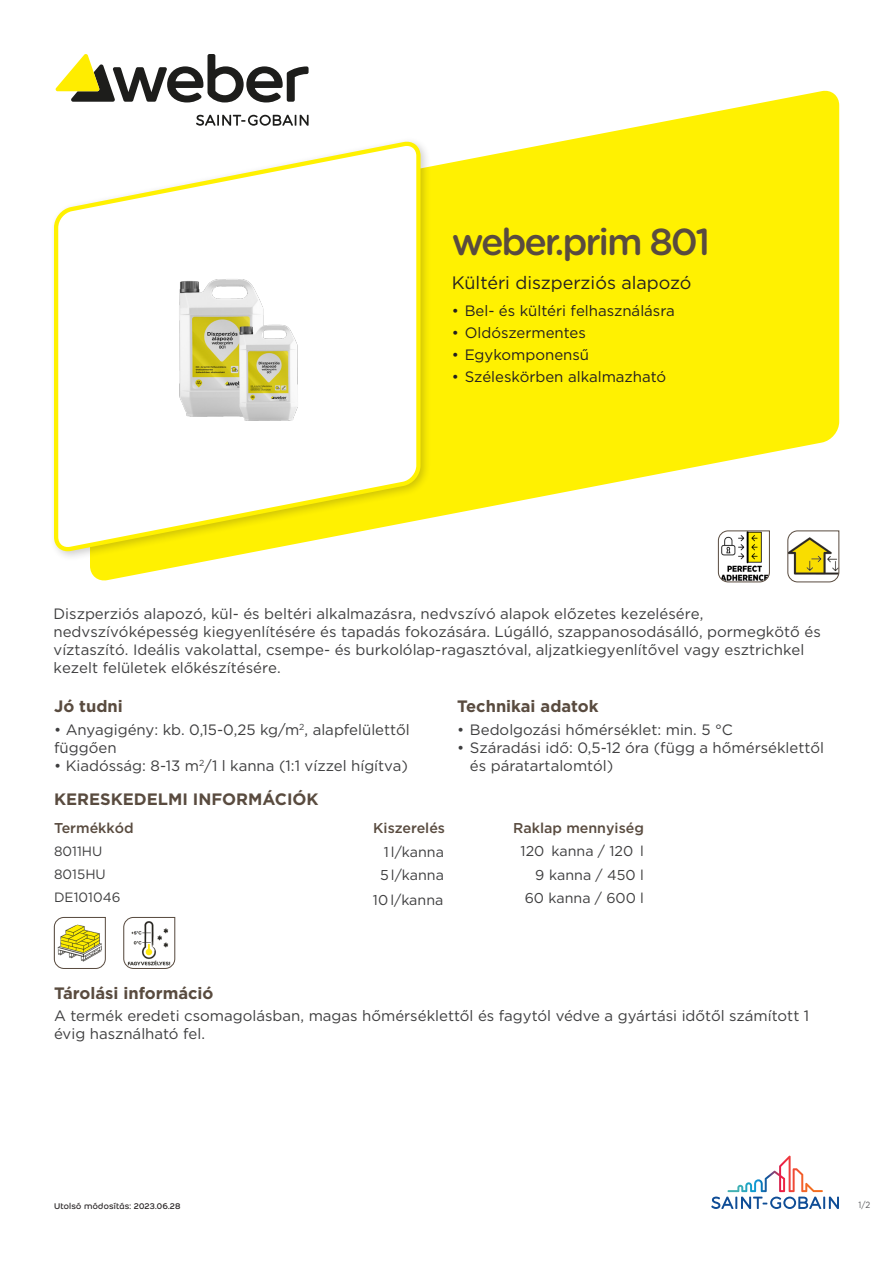
<style>
.page{position:relative;width:893px;height:1263px;background:#fff}
.page>*{position:absolute;margin:0;border:0;box-sizing:border-box;transform-origin:0 0}
.Product_Name_A-First{font:500 37.5px "Gotham Rounded";letter-spacing:-.06em;color:#594b3f}
.A-Short_Description{font:18px "Gotham";color:#231f20}
.column_1{font:700 16.5px "Gotham";color:#594b3f}
.Titles{font:700 16.5px "Gotham";color:#594b3f}
.W-Constraints___Pay{font:700 16.5px "Gotham";color:#594b3f}
.Product_Description{font:15px/18px "Gotham";color:#3e3e3f}
.W-Constraints___Pay-2{font:15px/18px "Gotham";color:#3e3e3f}
.Body_Text{font:15px/18px "Gotham";color:#3e3e3f}
.t1{font:15px "Gotham";color:#231f20}
.column_6{font:14.25px/23.4px "Gotham";color:#3e3e3f;text-align:right}
.column_2{font:14.25px "Gotham";color:#3e3e3f}
.column_header_1_colu{font:500 14.25px "Gotham";color:#594b3f}
.column_1-2{font:500 14.25px "Gotham";color:#594b3f}
.column_1-3{font:13.5px/23px "Gotham";color:#3e3e3f}
.t2{font:9px "Weber";letter-spacing:.03em;color:#231f20}
.t3{font:9px "Gotham";color:#57585a;scale:.9 1}
.s1{font-weight:500;color:#594b3f}
</style>
<div class="page">
<svg style="left:711px;top:1156px;width:128px;height:53px"></svg>
<svg style="left:56px;top:54px;width:253px;height:48px"></svg>
<svg style="left:90px;top:89px;width:749px;height:492px;fill:#fff101"></svg>
<div style="left:49px;top:137px;width:383px;height:425px;background:#231f20;opacity:.22"></div>
<svg style="left:52px;top:138px;width:371px;height:417px"></svg>
<img style="left:98px;top:254px;width:278px;height:185px">
<svg style="left:54px;top:917px;width:52px;height:52px"></svg>
<svg style="left:123px;top:917px;width:52px;height:52px"></svg>
<svg style="left:718px;top:530px;width:52px;height:52px"></svg>
<svg style="left:787px;top:530px;width:52px;height:52px"></svg>
<p class="Product_Name_A-First" style="left:452px;top:215px;width:260px">weber.prim 801</p>
<p class="A-Short_Description" style="left:452px;top:271px;width:241px">Kültéri diszperziós alapozó</p>
<p class="t1" style="left:452px;top:301px;width:224px">• Bel- és kültéri felhasználásra</p>
<p class="t1" style="left:452px;top:323px;width:136px">• Oldószermentes</p>
<p class="t1" style="left:452px;top:345px;width:139px">• Egykomponensű</p>
<p class="t1" style="left:452px;top:368px;width:216px">• Széleskörben alkalmazható</p>
<p class="Product_Description" style="left:54px;top:604px;width:769px">Diszperziós alapozó, kül- és beltéri alkalmazásra, nedvszívó alapok előzetes kezelésére, nedvszívóképesség kiegyenlítésére és tapadás fokozására. Lúgálló, szappanosodásálló, pormegkötő és víztaszító. Ideális vakolattal, csempe- és burkolólap-ragasztóval, aljzatkiegyenlítővel vagy esztrichkel kezelt felületek előkészítésére.</p>
<p class="Titles" style="left:54px;top:695px;width:70px">Jó tudni</p>
<p class="Body_Text" style="left:54px;top:720px;width:357px">• Anyagigény: kb. 0,15-0,25 kg/m<sup>2</sup>, alapfelülettől függően</p>
<p class="Body_Text" style="left:54px;top:756px;width:355px">• Kiadósság: 8-13 m<sup>2</sup>/1 l kanna (1:1 vízzel hígítva)</p>
<p class="Titles" style="left:457px;top:695px;width:143px">Technikai adatok</p>
<p class="Product_Description" style="left:457px;top:720px;width:277px">• Bedolgozási hőmérséklet: min. 5 °C</p>
<p class="Product_Description" style="left:470px;top:738px;width:355px;text-indent:-13px">• Száradási idő: 0,5-12 óra (függ a hőmérséklettől és páratartalomtól)</p>
<p class="column_1" style="left:54px;top:788px;width:266px">KERESKEDELMI INFORMÁCIÓK</p>
<p class="column_1-2" style="left:54px;top:818px;width:81px">Termékkód</p>
<p class="column_1-3" style="left:54px;top:840px;width:68px">8011HU<br>8015HU<br>DE101046</p>
<p class="column_header_1_colu" style="left:373px;top:818px;width:73px">Kiszerelés</p>
<p class="column_2" style="left:384px;top:842px;width:62px">1l/kanna</p>
<p class="column_2" style="left:380px;top:866px;width:65px">5l/kanna</p>
<p class="column_2" style="left:373px;top:891px;width:72px">10 l/kanna</p>
<p class="column_6" style="left:513px;top:816px;width:132px"><span class="s1">Raklap mennyiség<br></span>120 kanna / 120 l<br>9 kanna / 450 l<br>60 kanna / 600 l</p>
<p class="W-Constraints___Pay" style="left:54px;top:982px;width:161px">Tárolási információ</p>
<p class="W-Constraints___Pay-2" style="left:54px;top:1007px;width:757px">A termék eredeti csomagolásban, magas hőmérséklettől és fagytól védve a gyártási időtől számított 1 évig használható fel.</p>
<p class="t2" style="left:54px;top:1199px;width:128px">Utolsó módosítás: 2023.06.28</p>
<p class="t3" style="left:858px;top:1199px;width:15px">1/2</p>
</div>
